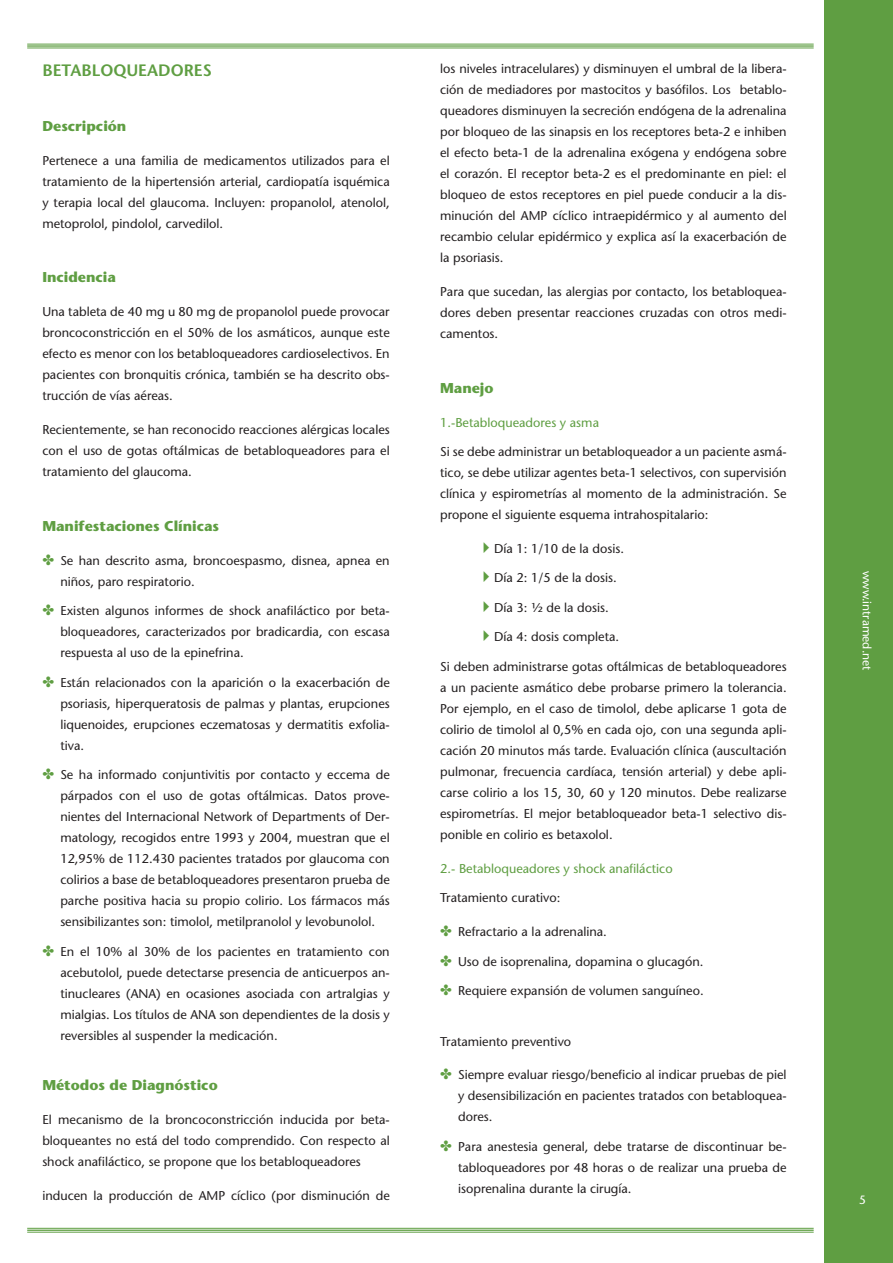
<style>
.page{position:relative;width:893px;height:1263px;background:#fff}
.page>*{position:absolute;margin:0;border:0;box-sizing:border-box;transform-origin:0 0}
.t1{font:600 16.5px "Stone Sans";color:#5f9e42}
.t2{font:15px/29.5px "Zapf Dingbats ITC";color:#5f9e42;text-align:justify}
.t3{font:700 14.25px "Stone Sans";color:#5f9e42}
.t4{font:12.75px/21px "Stone Sans";color:#231f20;text-align:justify}
.t5{font:12.75px "Stone Sans";color:#5f9e42}
.t6{font:12px "Stone Sans";color:#fff}
</style>
<div class="page">
<div style="left:825px;top:0;width:68px;height:1263px;background:#5f9e42"></div>
<hr style="left:27px;top:44px;width:787px;height:1px;background:#5e9e42">
<hr style="left:27px;top:45px;width:787px;height:2px;background:#5e9e42">
<hr style="left:27px;top:48px;width:787px;height:1px;background:#5e9e42">
<hr style="left:27px;top:1228px;width:787px;height:1px;background:#5e9e42">
<hr style="left:27px;top:1229px;width:787px;height:2px;background:#5e9e42">
<hr style="left:27px;top:1232px;width:787px;height:1px;background:#5e9e42">
<p class="t1" style="left:42px;top:60px;width:171px">BETABLOQUEADORES</p>
<p class="t3" style="left:42px;top:117px;width:86px">Descripción</p>
<p class="t4" style="left:42px;top:150px;width:349px">Pertenece a una familia de medicamentos utilizados para el tratamiento de la hipertensión arterial, cardiopatía isquémica y terapia local del glaucoma. Incluyen: propanolol, atenolol, metoprolol, pindolol, carvedilol.</p>
<p class="t3" style="left:42px;top:269px;width:75px">Incidencia</p>
<p class="t4" style="left:42px;top:301px;width:349px">Una tableta de 40 mg u 80 mg de propanolol puede provocar broncoconstricción en el 50% de los asmáticos, aunque este efecto es menor con los betabloqueadores cardioselectivos. En pacientes con bronquitis crónica, también se ha descrito obs&shy;trucción de vías aéreas.</p>
<p class="t4" style="left:42px;top:419px;width:349px">Recientemente, se han reconocido reacciones alérgicas locales con el uso de gotas oftálmicas de betabloqueadores para el tratamiento del glaucoma.</p>
<p class="t3" style="left:42px;top:517px;width:178px">Manifestaciones Clínicas</p>
<p class="t4" style="left:60px;top:550px;width:331px">Se han descrito asma, broncoespasmo, disnea, apnea en niños, paro respiratorio.</p>
<p class="t4" style="left:60px;top:600px;width:331px">Existen algunos informes de shock anafiláctico por beta&shy;bloqueadores, caracterizados por bradicardia, con escasa respuesta al uso de la epinefrina.</p>
<p class="t4" style="left:60px;top:672px;width:331px">Están relacionados con la aparición o la exacerbación de psoriasis, hiperqueratosis de palmas y plantas, erupciones liquenoides, erupciones eczematosas y dermatitis exfolia&shy;tiva.</p>
<p class="t4" style="left:60px;top:764px;width:331px">Se ha informado conjuntivitis por contacto y eccema de párpados con el uso de gotas oftálmicas. Datos prove&shy;nientes del Internacional Network of Departments of Der&shy;matology, recogidos entre 1993 y 2004, muestran que el 12,95% de 112.430 pacientes tratados por glaucoma con colirios a base de betabloqueadores presentaron prueba de parche positiva hacia su propio colirio. Los fármacos más sensibilizantes son: timolol, metilpranolol y levobunolol.</p>
<p class="t4" style="left:60px;top:941px;width:331px">En el 10% al 30% de los pacientes en tratamiento con acebutolol, puede detectarse presencia de anticuerpos an&shy;tinucleares (ANA) en ocasiones asociada con artralgias y mialgias. Los títulos de ANA son dependientes de la dosis y reversibles al suspender la medicación.</p>
<p class="t3" style="left:42px;top:1076px;width:177px">Métodos de Diagnóstico</p>
<p class="t4" style="left:42px;top:1109px;width:349px">El mecanismo de la broncoconstricción inducida por beta&shy;bloqueantes no está del todo comprendido. Con respecto al shock anafiláctico, se propone que los betabloqueadores</p>
<p class="t4" style="left:42px;top:1185px;width:349px">inducen la producción de AMP cíclico (por disminución de</p>
<p class="t4" style="left:440px;top:58px;width:348px">los niveles intracelulares) y disminuyen el umbral de la libera&shy;ción de mediadores por mastocitos y basófilos. Los betablo&shy;queadores disminuyen la secreción endógena de la adrenalina por bloqueo de las sinapsis en los receptores beta-2 e inhiben el efecto beta-1 de la adrenalina exógena y endógena sobre el corazón. El receptor beta-2 es el predominante en piel: el bloqueo de estos receptores en piel puede conducir a la dis&shy;minución del AMP cíclico intraepidérmico y al aumento del recambio celular epidérmico y explica así la exacerbación de la psoriasis.</p>
<p class="t4" style="left:440px;top:281px;width:348px">Para que sucedan, las alergias por contacto, los betabloquea&shy;dores deben presentar reacciones cruzadas con otros medi&shy;camentos.</p>
<p class="t3" style="left:440px;top:379px;width:55px">Manejo</p>
<p class="t5" style="left:440px;top:415px;width:160px">1.-Betabloqueadores y asma</p>
<p class="t4" style="left:440px;top:441px;width:348px">Si se debe administrar un betabloqueador a un paciente asmá&shy;tico, se debe utilizar agentes beta-1 selectivos, con supervisión clínica y espirometrías al momento de la administración. Se propone el siguiente esquema intrahospitalario:</p>
<p class="t4" style="left:494px;top:538px;width:131px">Día 1: 1/10 de la dosis.</p>
<p class="t4" style="left:494px;top:567px;width:124px">Día 2: 1/5 de la dosis.</p>
<p class="t4" style="left:494px;top:597px;width:116px">Día 3: ½ de la dosis.</p>
<p class="t4" style="left:494px;top:626px;width:126px">Día 4: dosis completa.</p>
<p class="t4" style="left:440px;top:656px;width:348px">Si deben administrarse gotas oftálmicas de betabloqueadores a un paciente asmático debe probarse primero la tolerancia.<br>Por ejemplo, en el caso de timolol, debe aplicarse 1 gota de colirio de timolol al 0,5% en cada ojo, con una segunda apli&shy;cación 20 minutos más tarde. Evaluación clínica (auscultación pulmonar, frecuencia cardíaca, tensión arterial) y debe apli&shy;carse colirio a los 15, 30, 60 y 120 minutos. Debe realizarse espirometrías. El mejor betabloqueador beta-1 selectivo dis&shy;ponible en colirio es betaxolol.</p>
<p class="t5" style="left:440px;top:861px;width:234px">2.- Betabloqueadores y shock anafiláctico</p>
<p class="t4" style="left:440px;top:887px;width:122px">Tratamiento curativo:</p>
<p class="t4" style="left:458px;top:921px;width:150px">Refractario a la adrenalina.</p>
<p class="t4" style="left:458px;top:950px;width:247px">Uso de isoprenalina, dopamina o glucagón.</p>
<p class="t4" style="left:458px;top:980px;width:247px">Requiere expansión de volumen sanguíneo.</p>
<p class="t4" style="left:440px;top:1030px;width:133px">Tratamiento preventivo</p>
<p class="t4" style="left:458px;top:1064px;width:330px">Siempre evaluar riesgo/beneficio al indicar pruebas de piel y desensibilización en pacientes tratados con betabloquea&shy;dores.</p>
<p class="t4" style="left:458px;top:1136px;width:330px">Para anestesia general, debe tratarse de discontinuar be&shy;tabloqueadores por 48 horas o de realizar una prueba de isoprenalina durante la cirugía.</p>
<p class="t2" style="left:440px;top:916px;width:13px">✤ ✤ ✤</p>
<p class="t6" style="left:874px;top:571px;width:101px;rotate:90deg">www.intramed.net</p>
</div>
